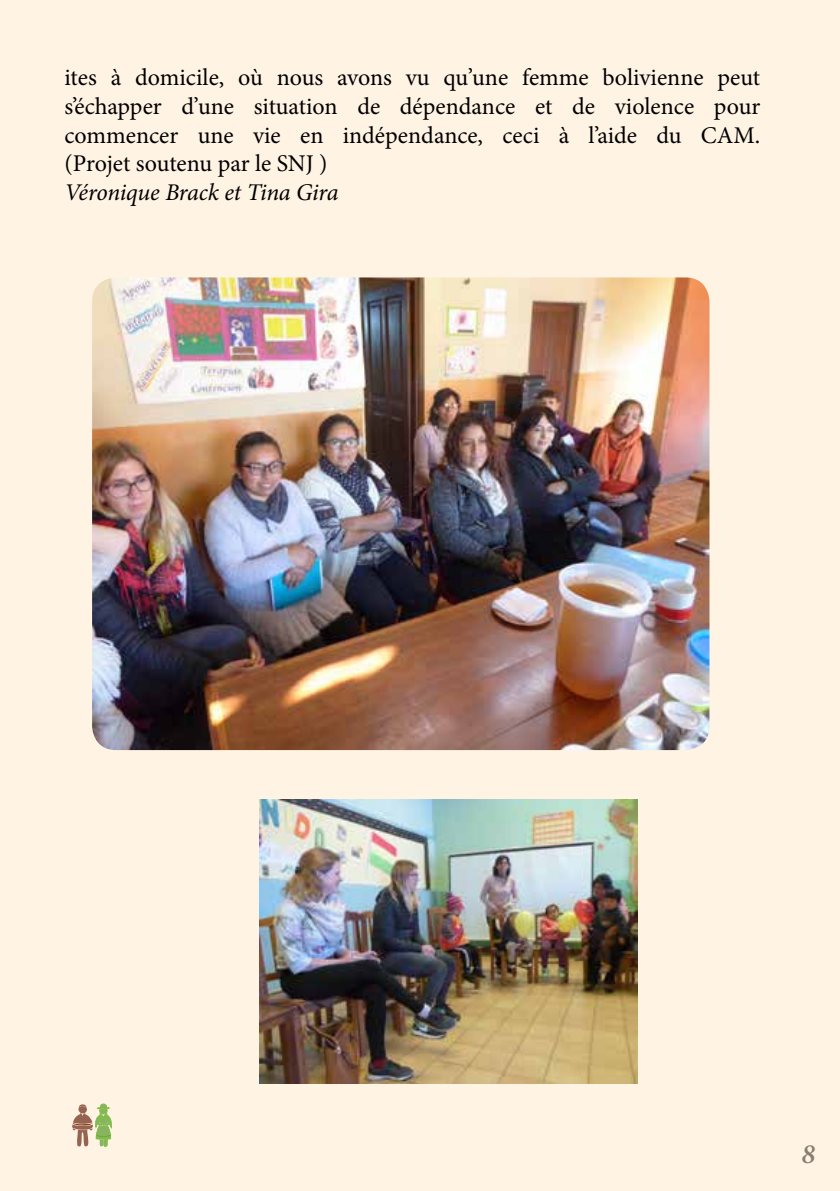
<style>
.page{position:relative;width:840px;height:1191px;background:#fff}
.page>*{position:absolute;margin:0;border:0;box-sizing:border-box;transform-origin:0 0}
.t1{font:italic 600 28px "Minion Pro";color:#887e6f}
.t2{font:24px/28.8px "Minion Pro";color:#000;text-align:justify}
.t3{font:italic 24px "Minion Pro";letter-spacing:-.015em;color:#000}
</style>
<div class="page">
<div style="left:0;top:0;width:839px;height:1191px;background:#fff3e4"></div>
<img style="left:92px;top:277px;width:617px;height:473px">
<svg style="left:72px;top:1103px;width:40px;height:44px"></svg>
<img style="left:259px;top:799px;width:378px;height:284px">
<p class="t2" style="left:64px;top:63px;width:697px">ites à domicile, où nous avons vu qu’une femme bolivienne peut s’échapper d’une situation de dépendance et de violence pour commencer une vie en indépendance, ceci à l’aide du CAM. (Projet soutenu par le SNJ )</p>
<p class="t3" style="left:64px;top:176px;width:275px">Véronique Brack et Tina Gira</p>
<p class="t1" style="left:801px;top:1134px;width:15px">8</p>
</div>
